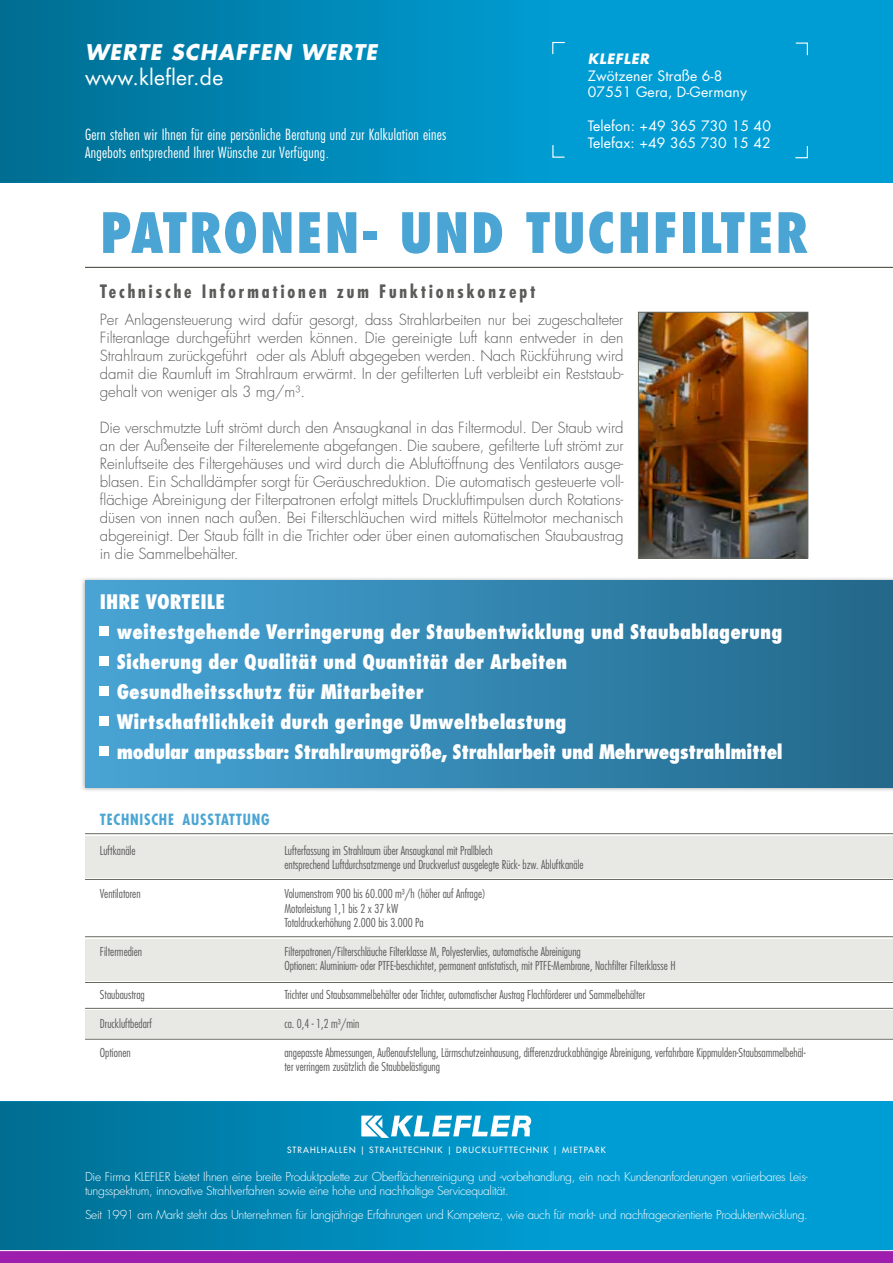
<style>
.page{position:relative;width:893px;height:1263px;background:#fff}
.page>*{position:absolute;margin:0;border:0;box-sizing:border-box;transform-origin:0 0}
.t1{font:800 condensed 54px "Futura Std";letter-spacing:.025em;color:#4aa5d4}
.t2{font:italic 700 21px "Futura Std";letter-spacing:.05em;color:#fff}
.t3{font:21px "Futura Std";letter-spacing:.01em;color:#fff}
.t4{font:800 condensed 19.5px/30px "Futura Std";color:#fff}
.t5{font:700 condensed 18px "Futura Std";letter-spacing:.16em;color:#5b5b5a}
.t6{font:300 15px/18px "Futura Std";letter-spacing:-.01em;color:#5b5b5a;text-align:justify}
.t7{font:300 condensed 15px/18px "Futura Std";letter-spacing:.02em;color:#fff}
.t8{font:700 condensed 15px "Futura Std";letter-spacing:.05em;color:#4aa5d4}
.t9{font:13.95px/16.8px "Futura Std";letter-spacing:.01em;color:#fff}
.t10{font:italic 700 13.95px "Futura Std";letter-spacing:.05em;color:#fff}
.t11{font:300 condensed 12px/14.4px "Futura Std";color:#5b5b5a}
.t12{font:300 12px/14.4px "Futura Std";letter-spacing:-.025em;color:#fff}
.t13{font:500 8.4px "Futura Std";letter-spacing:.13em;color:#fff}
.s1{font-stretch:normal}
</style>
<div class="page">
<hr style="left:85px;top:267px;width:808px;height:1px;background:#373a30">
<svg style="left:0;top:0;width:893px;height:174px;background:#008ebf"></svg>
<svg style="left:0;top:174px;width:893px;height:9px;background:#008ebf"></svg>
<svg style="left:552px;top:41px;width:14px;height:14px"></svg>
<svg style="left:552px;top:144px;width:14px;height:14px"></svg>
<svg style="left:795px;top:42px;width:13px;height:14px"></svg>
<svg style="left:794px;top:145px;width:14px;height:14px"></svg>
<img style="left:640px;top:314px;width:166px;height:242px">
<div style="left:638px;top:312px;width:170px;height:246px;border:1px solid #64685d"></div>
<div style="left:85px;top:1010px;width:808px;height:27px;background:#e8e9e5"></div>
<hr style="left:85px;top:1008px;width:808px;height:1px;background:#64685d">
<hr style="left:85px;top:1039px;width:808px;height:1px;background:#64685d">
<div style="left:85px;top:836px;width:808px;height:41px;background:#e8e9e5"></div>
<hr style="left:85px;top:833px;width:808px;height:1px;background:#64685d">
<hr style="left:85px;top:879px;width:808px;height:1px;background:#64685d">
<div style="left:85px;top:939px;width:808px;height:41px;background:#e8e9e5"></div>
<hr style="left:85px;top:936px;width:808px;height:1px;background:#64685d">
<hr style="left:85px;top:982px;width:808px;height:1px;background:#64685d">
<div style="left:80px;top:576px;width:813px;height:216px;background:#000;opacity:.35"></div>
<div style="left:85px;top:581px;width:808px;height:207px;background:linear-gradient(to right,#47a5d7,#22688a)"></div>
<div style="left:100px;top:627px;width:9px;height:9px;background:#fff"></div>
<div style="left:100px;top:657px;width:9px;height:9px;background:#fff"></div>
<div style="left:100px;top:687px;width:9px;height:9px;background:#fff"></div>
<div style="left:100px;top:716px;width:9px;height:10px;background:#fff"></div>
<div style="left:100px;top:746px;width:9px;height:10px;background:#fff"></div>
<svg style="left:0;top:1101px;width:893px;height:149px;background:#008ebe"></svg>
<svg style="left:361px;top:1115px;width:171px;height:23px"></svg>
<svg style="left:0;top:1250px;width:893px;height:13px;background:#a42eb2"></svg>
<h2 class="t2" style="left:85px;top:38px;width:294px">WERTE SCHAFFEN WERTE</h2>
<h2 class="t3" style="left:85px;top:64px;width:140px">www.klefler.de</h2>
<p class="t7" style="left:85px;top:126px;width:363px">Gern stehen wir Ihnen für eine persönliche Beratung und zur Kalkulation eines<br>Angebots entsprechend Ihrer Wünsche zur Verfügung<span class="s1">.</span></p>
<p class="t10" style="left:588px;top:49px;width:63px">KLEFLER</p>
<p class="t9" style="left:588px;top:67px;width:161px">Zwötzener Straße 6-8<br>07551 Gera, D-Germany</p>
<p class="t9" style="left:588px;top:118px;width:185px">Telefon: +49 365 730 15 40<br>Telefax: +49 365 730 15 42</p>
<h1 class="t1" style="left:100px;top:199px;width:709px">PATRONEN- UND TUCHFILTER</h1>
<p class="t5" style="left:100px;top:280px;width:437px">Technische Informationen zum Funktionskonzept</p>
<p class="t6" style="left:100px;top:311px;width:525px">Per Anlagensteuerung wird dafür gesorgt, dass Strahlarbeiten nur bei zugeschalteter Filteranlage durchgeführt werden können. Die gereinigte Luft kann entweder in den Strahlraum zurückgeführt oder als Abluft abgegeben werden. Nach Rückführung wird damit die Raumluft im Strahlraum erwärmt. In der gefilterten Luft verbleibt ein Reststaub&shy;gehalt von weniger als 3 mg/m³.</p>
<p class="t6" style="left:100px;top:419px;width:525px">Die verschmutzte Luft strömt durch den Ansaugkanal in das Filtermodul. Der Staub wird an der Außenseite der Filterelemente abgefangen. Die saubere, gefilterte Luft strömt zur Reinluftseite des Filtergehäuses und wird durch die Abluftöffnung des Ventilators ausge&shy;blasen. Ein Schalldämpfer sorgt für Geräuschreduktion. Die automatisch gesteuerte voll&shy;flächige Abreinigung der Filterpatronen erfolgt mittels Druckluftimpulsen durch Rotations&shy;düsen von innen nach außen. Bei Filterschläuchen wird mittels Rüttelmotor mechanisch abgereinigt. Der Staub fällt in die Trichter oder über einen automatischen Staubaustrag in die Sammelbehälter.</p>
<p class="t4" style="left:117px;top:586px;width:667px;text-indent:-17px">IHRE VORTEILE<br>weitestgehende Verringerung der Staubentwicklung und Staubablagerung Sicherung der Qualität und Quantität der Arbeiten<br>Gesundheitsschutz für Mitarbeiter<br>Wirtschaftlichkeit durch geringe Umweltbelastung<br>modular anpassbar: Strahlraumgröße, Strahlarbeit und Mehrwegstrahlmittel</p>
<p class="t8" style="left:100px;top:810px;width:171px">TECHNISCHE AUSSTATTUNG</p>
<p class="t11" style="left:100px;top:843px;width:37px">Luftkanäle</p>
<p class="t11" style="left:100px;top:887px;width:42px">Ventilatoren</p>
<p class="t11" style="left:100px;top:944px;width:44px">Filtermedien</p>
<p class="t11" style="left:100px;top:987px;width:46px">Staubaustrag</p>
<p class="t11" style="left:100px;top:1016px;width:54px">Druckluftbedarf</p>
<p class="t11" style="left:100px;top:1045px;width:32px">Optionen</p>
<p class="t11" style="left:284px;top:843px;width:301px">Lufterfassung im Strahlraum über Ansaugkanal mit Prallblech<br>entsprechend Luftdurchsatzmenge und Druckverlust ausgelegte Rück- bzw. Abluftkanäle</p>
<p class="t11" style="left:284px;top:887px;width:203px">Volumenstrom 900 bis 60.000 m³/h (höher auf Anfrage)<br>Motorleistung 1,1 bis 2 x 37 kW<br>Totaldruckerhöhung 2.000 bis 3.000 Pa</p>
<p class="t11" style="left:284px;top:944px;width:393px">Filterpatronen/Filterschläuche Filterklasse M, Polyestervlies, automatische Abreinigung<br>Optionen: Aluminium- oder PTFE-beschichtet, permanent antistatisch, mit PTFE-Membrane, Nachfilter Filterklasse H</p>
<p class="t11" style="left:284px;top:987px;width:362px">Trichter und Staubsammelbehälter oder Trichter, automatischer Austrag Flachförderer und Sammelbehälter</p>
<p class="t11" style="left:284px;top:1016px;width:76px">ca. 0,4 - 1,2 m³/min</p>
<p class="t11" style="left:284px;top:1045px;width:523px">angepasste Abmessungen, Außenaufstellung, Lärmschutzeinhausung, differenzdruckabhängige Abreinigung, verfahrbare Kippmulden-Staubsammelbehäl&shy;ter verringern zusätzlich die Staubbelästigung</p>
<p class="t13" style="left:287px;top:1145px;width:320px">STRAHLHALLEN | STRAHLTECHNIK | DRUCKLUFTTECHNIK | MIETPARK</p>
<p class="t12" style="left:85px;top:1169px;width:724px">Die Firma KLEFLER bietet Ihnen eine breite Produktpalette zur Oberflächenreinigung und -vorbehandlung, ein nach Kundenanforderungen variierbares Leis&shy;tungsspektrum, innovative Strahlverfahren sowie eine hohe und nachhaltige Servicequalität.</p>
<p class="t12" style="left:85px;top:1207px;width:724px">Seit 1991 am Markt steht das Unternehmen für langjährige Erfahrungen und Kompetenz, wie auch für markt- und nachfrageorientierte Produktentwicklung.</p>
</div>
